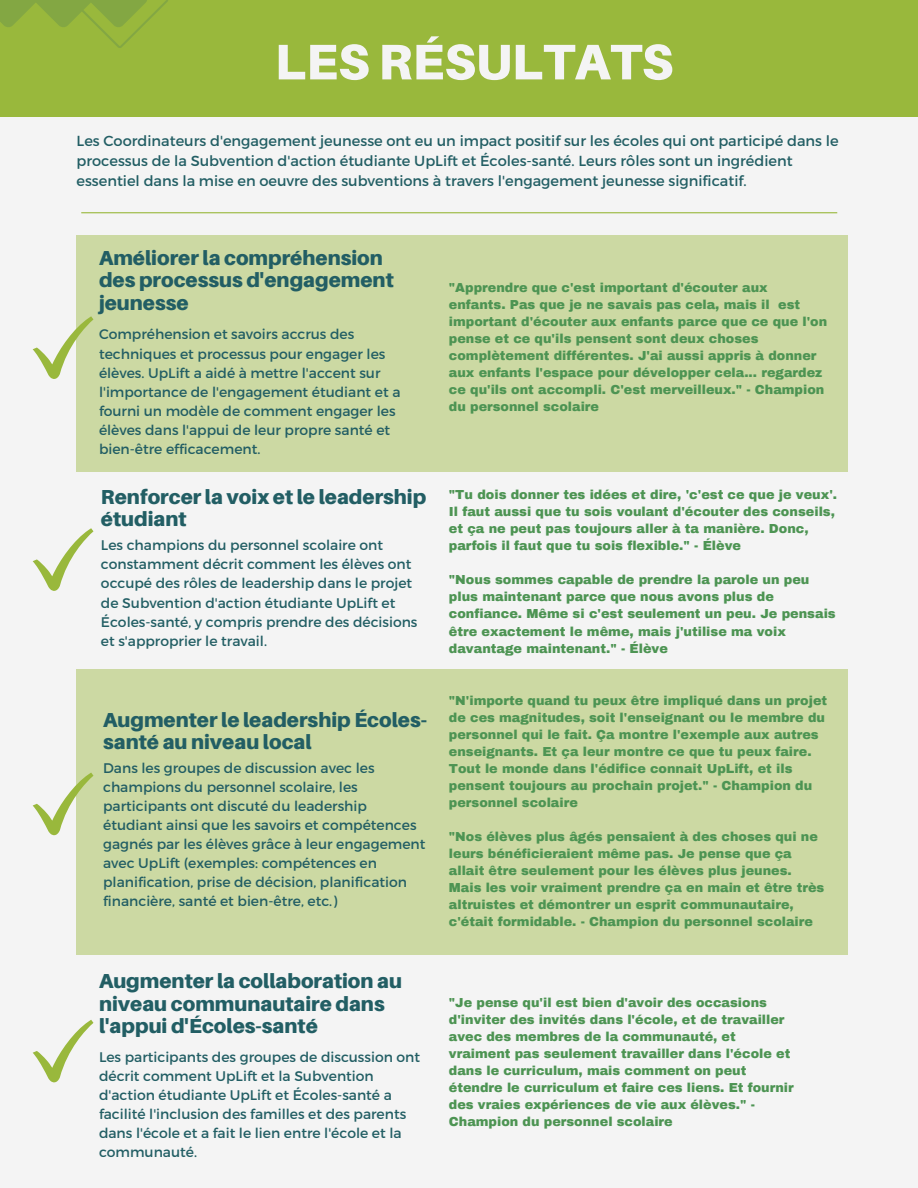
<style>
.page{position:relative;width:918px;height:1188px;background:#f4f4f4}
.page>*{position:absolute;margin:0;border:0;box-sizing:border-box;transform-origin:0 0}
.t1{font:900 50.1px "Aileron";color:#f4f4f4}
.t2{font:900 20.25px/22.5px "Aileron";color:#225e64}
.t3{font:14.55px/20.2px "Montserrat";color:#225e64}
.t4{font:13.95px/19.2px "Montserrat";color:#225e64}
.t5{font:900 12.75px/17px "Archivo";color:#4d9453}
</style>
<div class="page">
<div style="left:0;top:0;width:918px;height:116px;background:#99b83c"></div>
<svg style="left:0;top:0;width:168px;height:48px"></svg>
<div style="left:76px;top:669px;width:772px;height:286px;background:#ccd9a3"></div>
<div style="left:76px;top:235px;width:772px;height:236px;background:#ccd9a3"></div>
<hr style="left:81px;top:212px;width:756px;height:1px;background:#99b83c">
<svg style="left:33px;top:316px;width:60px;height:63px"></svg>
<svg style="left:33px;top:528px;width:60px;height:63px"></svg>
<svg style="left:33px;top:773px;width:60px;height:62px"></svg>
<svg style="left:33px;top:1020px;width:60px;height:62px"></svg>
<h1 class="t1" style="left:275px;top:31px;width:400px">LES RÉSULTATS</h1>
<p class="t3" style="left:77px;top:130px;width:764px">Les Coordinateurs d'engagement jeunesse ont eu un impact positif sur les écoles qui ont participé dans le processus de la Subvention d'action étudiante UpLift et Écoles-santé. Leurs rôles sont un ingrédient essentiel dans la mise en oeuvre des subventions à travers l'engagement jeunesse significatif.</p>
<h2 class="t2" style="left:99px;top:246px;width:296px">Améliorer la compréhension des processus d'engagement jeunesse</h2>
<p class="t4" style="left:99px;top:324px;width:303px">Compréhension et savoirs accrus des techniques et processus pour engager les élèves. UpLift a aidé à mettre l'accent sur l'importance de l'engagement étudiant et a fourni un modèle de comment engager les élèves dans l'appui de leur propre santé et bien-être efficacement.</p>
<h2 class="t2" style="left:101px;top:485px;width:327px">Renforcer la voix et le leadership étudiant</h2>
<p class="t4" style="left:101px;top:535px;width:318px">Les champions du personnel scolaire ont constamment décrit comment les élèves ont occupé des rôles de leadership dans le projet de Subvention d'action étudiante UpLift et Écoles-santé, y compris prendre des décisions et s'approprier le travail.</p>
<h2 class="t2" style="left:103px;top:708px;width:326px">Augmenter le leadership Écoles&shy;santé au niveau local</h2>
<p class="t4" style="left:103px;top:757px;width:324px">Dans les groupes de discussion avec les champions du personnel scolaire, les participants ont discuté du leadership étudiant ainsi que les savoirs et compétences gagnés par les élèves grâce à leur engagement avec UpLift (exemples: compétences en planification, prise de décision, planification financière, santé et bien-être, etc.)</p>
<h2 class="t2" style="left:99px;top:969px;width:305px">Augmenter la collaboration au niveau communautaire dans l'appui d'Écoles-santé</h2>
<p class="t4" style="left:99px;top:1046px;width:323px">Les participants des groupes de discussion ont décrit comment UpLift et la Subvention d'action étudiante UpLift et Écoles-santé a facilité l'inclusion des familles et des parents dans l'école et a fait le lien entre l'école et la communauté.</p>
<p class="t5" style="left:449px;top:279px;width:380px">"Apprendre que c'est important d'écouter aux enfants. Pas que je ne savais pas cela, mais il est important d'écouter aux enfants parce que ce que l'on pense et ce qu'ils pensent sont deux choses complètement différentes. J'ai aussi appris à donner aux enfants l'espace pour développer cela... regardez ce qu'ils ont accompli. C'est merveilleux." - Champion du personnel scolaire</p>
<p class="t5" style="left:449px;top:486px;width:390px">"Tu dois donner tes idées et dire, 'c'est ce que je veux'.<br>Il faut aussi que tu sois voulant d'écouter des conseils, et ça ne peut pas toujours aller à ta manière. Donc, parfois il faut que tu sois flexible." - Élève</p>
<p class="t5" style="left:449px;top:571px;width:388px">"Nous sommes capable de prendre la parole un peu plus maintenant parce que nous avons plus de confiance. Même si c'est seulement un peu. Je pensais être exactement le même, mais j'utilise ma voix davantage maintenant." - Élève</p>
<p class="t5" style="left:449px;top:693px;width:380px">"N'importe quand tu peux être impliqué dans un projet de ces magnitudes, soit l'enseignant ou le membre du personnel qui le fait. Ça montre l'exemple aux autres enseignants. Et ça leur montre ce que tu peux faire.<br>Tout le monde dans l'édifice connait UpLift, et ils pensent toujours au prochain projet." - Champion du personnel scolaire</p>
<p class="t5" style="left:449px;top:829px;width:377px">"Nos élèves plus âgés pensaient à des choses qui ne leurs bénéficieraient même pas. Je pense que ça allait être seulement pour les élèves plus jeunes.<br>Mais les voir vraiment prendre ça en main et être très altruistes et démontrer un esprit communautaire, c'était formidable. - Champion du personnel scolaire</p>
<p class="t5" style="left:449px;top:994px;width:346px">"Je pense qu'il est bien d'avoir des occasions d'inviter des invités dans l'école, et de travailler avec des membres de la communauté, et vraiment pas seulement travailler dans l'école et dans le curriculum, mais comment on peut étendre le curriculum et faire ces liens. Et fournir des vraies expériences de vie aux élèves." - Champion du personnel scolaire</p>
</div>
